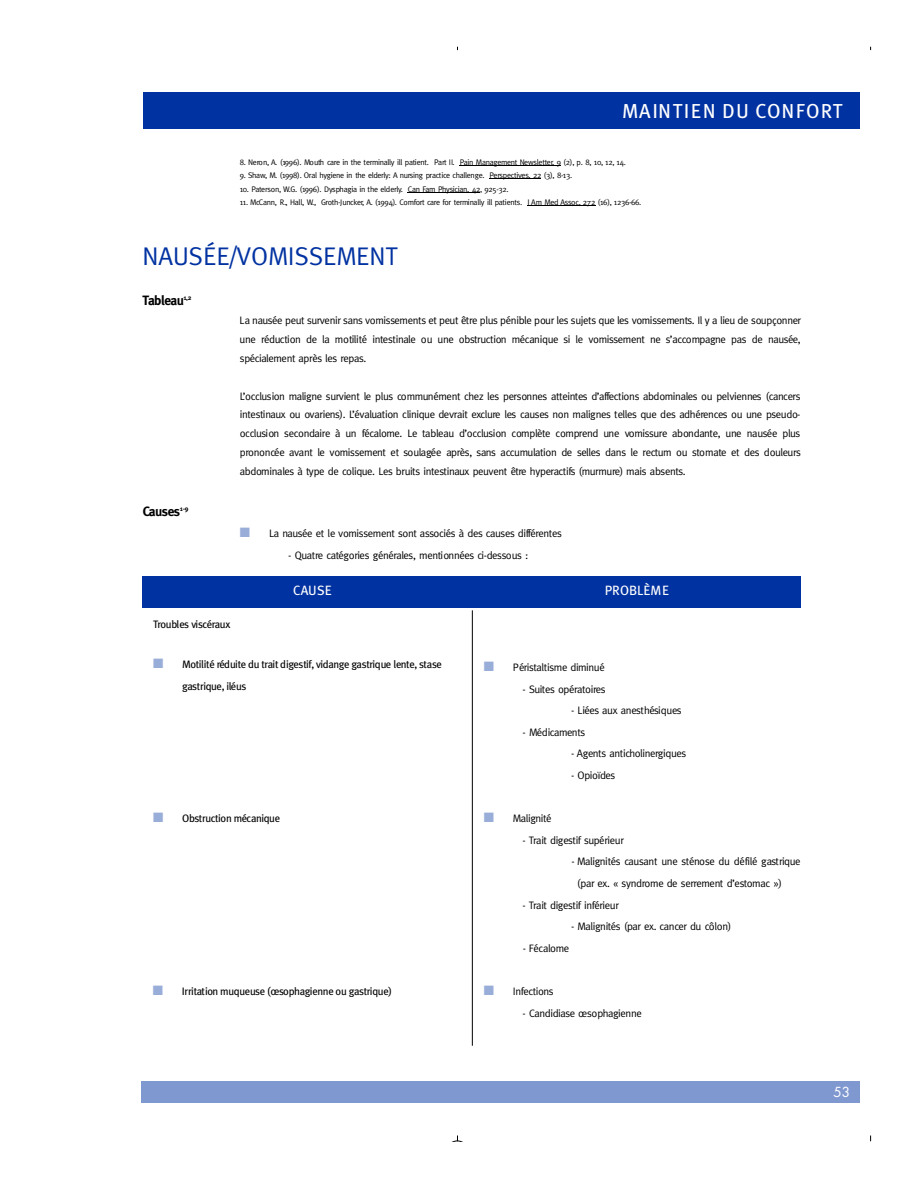
<style>
.page{position:relative;width:918px;height:1188px;background:#fff}
.page>*{position:absolute;margin:0;border:0;box-sizing:border-box;transform-origin:0 0}
.t1{font:25.65px "Meta";color:#0032a1}
.t2{font:20.25px "Meta Plus";letter-spacing:.05em;color:#fff}
.t3{font:700 13.5px "Meta";color:#000}
.t4{font:13.5px "Meta Plus";color:#fff}
.t5{font:13.5px "Futura";color:#fff}
.t6{font:10.8px/18.9px "Meta";letter-spacing:-.03em;color:#000;text-align:justify}
.t7{font:10.8px/21.6px "Meta Plus";letter-spacing:-.03em;color:#000}
.t8{font:10.8px "Meta Plus";letter-spacing:-.065em;color:#000}
.t9{font:8.1px "Meta";letter-spacing:-.04em;color:#000}
.s1{color:#99add9}
</style>
<div class="page">
<div style="left:143px;top:92px;width:717px;height:37px;background:#0032a1"></div>
<svg style="left:460px;top:165px;width:22px;height:1px"></svg>
<hr style="left:482px;top:165px;width:42px;height:1px;background:#000">
<svg style="left:524px;top:165px;width:37px;height:1px"></svg>
<svg style="left:408px;top:192px;width:34px;height:1px"></svg>
<hr style="left:442px;top:192px;width:38px;height:1px;background:#000">
<hr style="left:560px;top:206px;width:35px;height:1px;background:#000">
<div style="left:141px;top:1081px;width:719px;height:22px;background:#8098d0"></div>
<div style="left:142px;top:576px;width:331px;height:31px;background:#0032a1"></div>
<div style="left:473px;top:576px;width:328px;height:31px;background:#0032a1"></div>
<hr style="left:472px;top:610px;width:1px;height:436px;background:#000">
<svg style="left:451px;top:1136px;width:12px;height:6px"></svg>
<h2 class="t2" style="left:622px;top:102px;width:222px">MA IN TIEN DU CO NFORT</h2>
<p class="t9" style="left:240px;top:158px;width:388px">8. Ne ron, A. (1996). Mouth care in the terminally ill patient. Part II. Pain Management New s l e t t e r, 9 (2), p. 8, 10, 12, 14.</p>
<p class="t9" style="left:240px;top:172px;width:334px">9. Sh a w, M. (1998). Oral hygiene in the elderly: A nursing practice challenge. Pe r s p e c t i ves, 22 (3), 8-13.</p>
<p class="t9" style="left:240px;top:185px;width:270px">10. Paterson, W.G. (1996). Dysphagia in the elderly. Can Fam Physician, 42, 925-32.</p>
<p class="t9" style="left:240px;top:199px;width:403px">11. McCann, R., Hall, W., Gro t h - Ju n c k e r, A. (1994). Comfort care for terminally ill patients. J Am Med Assoc, 272 (16), 1236-66.</p>
<h1 class="t1" style="left:143px;top:244px;width:257px">NAUSÉE/VOMISSEMENT</h1>
<p class="t3" style="left:143px;top:294px;width:50px">Ta b l e a u<sup>1</sup> <sup>,</sup> <sup>2</sup></p>
<p class="t6" style="left:240px;top:311px;width:563px">La nausée peut survenir sans vomissements et peut être plus pénible pour les sujets que les vomissements. Il y a lieu de soupçonner une réduction de la motilité intestinale ou une obstruction mécanique si le vomissement ne s’accompagne pas de nausée, spécialement après les repas.</p>
<p class="t6" style="left:240px;top:387px;width:563px">L’occlusion maligne survient le plus communément chez les personnes atteintes d’ a ffections abdominales ou pelviennes (cancers intestinaux ou ovariens). L’ é valuation clinique devrait exc l u re les causes non malignes telles que des adhérences ou une pseudo&shy;occlusion secondaire à un fécalome. Le tableau d’occlusion complète comprend une vo m i s s u re abondante, une nausée plus p rononcée avant le vomissement et soulagée après, sans accumulation de selles dans le rectum ou stomate et des douleurs abdominales à type de colique. Les bruits intestinaux peuvent être hyperactifs (murmure) mais absents.</p>
<p class="t3" style="left:143px;top:505px;width:47px">Ca u s e s<sup>1</sup> <sup>-</sup> <sup>9</sup></p>
<p class="t6" style="left:240px;top:525px;width:323px"><span class="s1">■</span> La nausée et le vomissement sont associés à des causes diff é rentes</p>
<p class="t6" style="left:288px;top:546px;width:242px">- Qu a t re catégories générales, mentionnées ci-dessous :</p>
<p class="t4" style="left:293px;top:585px;width:40px">CAUSE</p>
<p class="t4" style="left:605px;top:585px;width:66px">PROBLÈME</p>
<p class="t8" style="left:153px;top:619px;width:79px">Troubles viscéra u x</p>
<p class="t7" style="left:182px;top:654px;width:261px;text-indent:-29px"><span class="s1">■</span> Motilité réduite du trait digestif, vidange gastrique lente, stase gastrique, iléus</p>
<p class="t7" style="left:153px;top:808px;width:129px"><span class="s1">■</span> Obstruction mécanique</p>
<p class="t7" style="left:153px;top:981px;width:241px"><span class="s1">■</span> Irritation muqueuse (œsophagienne ou gastrique)</p>
<p class="t6" style="left:484px;top:658px;width:123px"><span class="s1">■</span> Péristaltisme diminué</p>
<p class="t6" style="left:523px;top:680px;width:85px">- Suites opératoires</p>
<p class="t6" style="left:571px;top:702px;width:112px">- Liées aux anesthésiques</p>
<p class="t6" style="left:523px;top:723px;width:64px">- Médicaments</p>
<p class="t6" style="left:571px;top:745px;width:117px">- Agents anticholinerg i q u e s</p>
<p class="t6" style="left:571px;top:766px;width:46px">- Op i o ï d e s</p>
<p class="t6" style="left:484px;top:810px;width:69px"><span class="s1">■</span> Ma l i g n i t é</p>
<p class="t6" style="left:523px;top:831px;width:103px">- Trait digestif supérieur</p>
<p class="t6" style="left:577px;top:851px;width:225px;line-height:21.6px;text-indent:-6px">- Malignités causant une sténose du défilé gastrique (par ex. « syndrome de serrement d’estomac »)</p>
<p class="t6" style="left:523px;top:896px;width:98px">- Trait digestif inférieur</p>
<p class="t6" style="left:571px;top:918px;width:162px">- Malignités (par ex. cancer du côlon)</p>
<p class="t6" style="left:523px;top:939px;width:48px">- Fécalome</p>
<p class="t6" style="left:484px;top:982px;width:72px"><span class="s1">■</span> In f e c t i o n s</p>
<p class="t6" style="left:523px;top:1004px;width:121px">- Candidiase œsophagienne</p>
<p class="t5" style="left:833px;top:1085px;width:18px">53</p>
</div>
